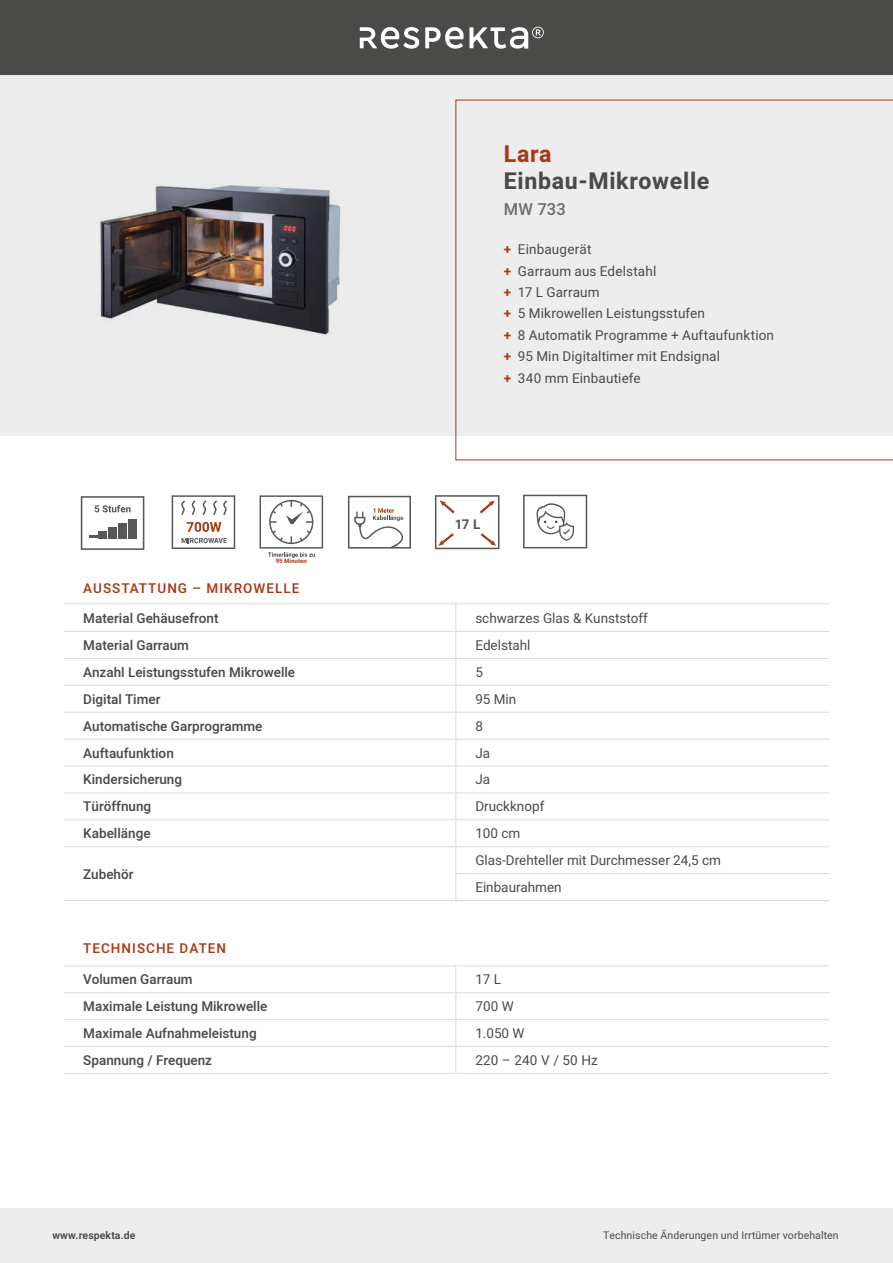
<style>
.page{position:relative;width:893px;height:1263px;background:#fff}
.page>*{position:absolute;margin:0;border:0;box-sizing:border-box;transform-origin:0 0}
.t1{font:700 23.1px "Heebo";letter-spacing:.03em;color:#4a4a49}
.t2{font:700 23.1px "Heebo";color:#a83817}
.t3{font:500 16.5px "Heebo";color:#706f6f}
.t4{font:13.5px/21.5px "Heebo";letter-spacing:.01em;color:#4a4a49}
.t5{font:500 13.5px "Heebo";color:#4a4a49}
.t6{font:500 13.5px "Heebo";letter-spacing:.075em;color:#a83817}
.t7{font:700 13.35px "Heebo";color:#575756}
.t8{font:10.5px "Heebo";letter-spacing:.01em;color:#4a4a49}
.t9{font:600 10.5px "Heebo";letter-spacing:.01em;color:#4a4a49}
.t10{font:700 6px "Heebo";letter-spacing:.015em;color:#a73b1a}
.s1{font-weight:600;color:#a83817}
</style>
<div class="page">
<div style="left:0;top:1208px;width:893px;height:55px;background:#ededed"></div>
<div style="left:0;top:0;width:893px;height:75px;background:#4a4a49"></div>
<svg style="left:360px;top:27px;width:59px;height:22px"></svg>
<svg style="left:425px;top:27px;width:119px;height:22px"></svg>
<div style="left:0;top:75px;width:893px;height:361px;background:#ededed"></div>
<svg style="left:455px;top:100px;width:438px;height:360px"></svg>
<hr style="left:64px;top:992px;width:392px;height:1px;background:#dadada">
<hr style="left:456px;top:992px;width:373px;height:1px;background:#dadada">
<hr style="left:64px;top:1019px;width:392px;height:1px;background:#dadada">
<hr style="left:456px;top:1019px;width:373px;height:1px;background:#dadada">
<hr style="left:64px;top:1046px;width:392px;height:1px;background:#dadada">
<hr style="left:456px;top:1046px;width:373px;height:1px;background:#dadada">
<svg style="left:455px;top:966px;width:1px;height:107px"></svg>
<hr style="left:64px;top:1073px;width:392px;height:1px;background:#dadada">
<hr style="left:456px;top:1073px;width:373px;height:1px;background:#dadada">
<hr style="left:64px;top:965px;width:392px;height:1px;background:#dadada">
<hr style="left:456px;top:965px;width:373px;height:1px;background:#dadada">
<svg style="left:81px;top:496px;width:63px;height:54px"></svg>
<div style="left:99px;top:531px;width:8px;height:7px;background:#575756"></div>
<div style="left:108px;top:527px;width:9px;height:11px;background:#575756"></div>
<div style="left:118px;top:523px;width:9px;height:15px;background:#575756"></div>
<div style="left:128px;top:519px;width:8px;height:19px;background:#575756"></div>
<svg style="left:172px;top:495px;width:63px;height:54px"></svg>
<hr style="left:64px;top:658px;width:392px;height:1px;background:#dadada">
<hr style="left:456px;top:658px;width:373px;height:1px;background:#dadada">
<hr style="left:64px;top:685px;width:392px;height:1px;background:#dadada">
<hr style="left:456px;top:685px;width:373px;height:1px;background:#dadada">
<hr style="left:64px;top:712px;width:392px;height:1px;background:#dadada">
<hr style="left:456px;top:712px;width:373px;height:1px;background:#dadada">
<hr style="left:64px;top:739px;width:392px;height:1px;background:#dadada">
<hr style="left:456px;top:739px;width:373px;height:1px;background:#dadada">
<hr style="left:64px;top:766px;width:392px;height:1px;background:#dadada">
<hr style="left:456px;top:766px;width:373px;height:1px;background:#dadada">
<hr style="left:64px;top:792px;width:392px;height:1px;background:#dadada">
<hr style="left:456px;top:792px;width:373px;height:1px;background:#dadada">
<hr style="left:64px;top:819px;width:392px;height:1px;background:#dadada">
<hr style="left:456px;top:819px;width:373px;height:1px;background:#dadada">
<hr style="left:64px;top:846px;width:392px;height:1px;background:#dadada">
<hr style="left:456px;top:846px;width:373px;height:1px;background:#dadada">
<hr style="left:455px;top:873px;width:374px;height:1px;background:#dadada">
<hr style="left:64px;top:900px;width:392px;height:1px;background:#dadada">
<hr style="left:456px;top:900px;width:373px;height:1px;background:#dadada">
<svg style="left:455px;top:604px;width:1px;height:296px"></svg>
<hr style="left:64px;top:603px;width:392px;height:1px;background:#dadada">
<hr style="left:456px;top:603px;width:373px;height:1px;background:#dadada">
<hr style="left:64px;top:631px;width:392px;height:1px;background:#dadada">
<hr style="left:456px;top:631px;width:373px;height:1px;background:#dadada">
<img style="left:100px;top:184px;width:241px;height:151px">
<svg style="left:348px;top:496px;width:63px;height:53px"></svg>
<svg style="left:523px;top:495px;width:64px;height:53px"></svg>
<svg style="left:259px;top:495px;width:64px;height:63px"></svg>
<svg style="left:435px;top:495px;width:64px;height:54px"></svg>
<p class="t10" style="left:276px;top:557px;width:33px">95 Minuten</p>
<h1 class="t2" style="left:504px;top:138px;width:49px">Lara</h1>
<h1 class="t1" style="left:504px;top:164px;width:207px">Einbau-Mikrowelle</h1>
<p class="t3" style="left:504px;top:198px;width:64px">MW 733</p>
<p class="t4" style="left:504px;top:239px;width:272px"><span class="s1">+</span> Einbaugerät<br><span class="s1">+</span> Garraum aus Edelstahl<br><span class="s1">+</span> 17 L Garraum<br><span class="s1">+</span> 5 Mikrowellen Leistungsstufen<br><span class="s1">+</span> 8 Automatik Programme + Auftaufunktion <span class="s1">+</span> 95 Min Digitaltimer mit Endsignal<br><span class="s1">+</span> 340 mm Einbautiefe</p>
<p class="t7" style="left:455px;top:515px;width:27px">17 L</p>
<p class="t6" style="left:83px;top:579px;width:218px">AUSSTATTUNG – MIKROWELLE</p>
<p class="t5" style="left:83px;top:608px;width:137px">Material Gehäusefront</p>
<p class="t4" style="left:475px;top:607px;width:174px">schwarzes Glas &amp; Kunststoff</p>
<p class="t5" style="left:83px;top:636px;width:107px">Material Garraum</p>
<p class="t4" style="left:475px;top:634px;width:57px">Edelstahl</p>
<p class="t5" style="left:83px;top:663px;width:213px">Anzahl Leistungsstufen Mikrowelle</p>
<p class="t4" style="left:475px;top:661px;width:9px">5</p>
<p class="t5" style="left:83px;top:689px;width:79px">Digital Timer</p>
<p class="t4" style="left:475px;top:688px;width:43px">95 Min</p>
<p class="t5" style="left:83px;top:716px;width:181px">Automatische Garprogramme</p>
<p class="t4" style="left:475px;top:715px;width:9px">8</p>
<p class="t5" style="left:83px;top:743px;width:92px">Auftaufunktion</p>
<p class="t4" style="left:475px;top:742px;width:16px">Ja</p>
<p class="t5" style="left:83px;top:770px;width:100px">Kindersicherung</p>
<p class="t4" style="left:475px;top:769px;width:16px">Ja</p>
<p class="t5" style="left:83px;top:797px;width:69px">Türöffnung</p>
<p class="t4" style="left:475px;top:796px;width:71px">Druckknopf</p>
<p class="t5" style="left:83px;top:824px;width:69px">Kabellänge</p>
<p class="t4" style="left:475px;top:823px;width:47px">100 cm</p>
<p class="t5" style="left:83px;top:864px;width:52px">Zubehör</p>
<p class="t4" style="left:475px;top:847px;width:247px;line-height:26.8px">Glas-Drehteller mit Durchmesser 24,5 cm<br>Einbaurahmen</p>
<p class="t6" style="left:83px;top:939px;width:144px">TECHNISCHE DATEN</p>
<p class="t5" style="left:83px;top:970px;width:111px">Volumen Garraum</p>
<p class="t4" style="left:475px;top:969px;width:27px">17 L</p>
<p class="t5" style="left:83px;top:997px;width:186px">Maximale Leistung Mikrowelle</p>
<p class="t4" style="left:475px;top:995px;width:40px">700 W</p>
<p class="t5" style="left:83px;top:1024px;width:175px">Maximale Aufnahmeleistung</p>
<p class="t4" style="left:475px;top:1022px;width:51px">1.050 W</p>
<p class="t5" style="left:83px;top:1051px;width:130px">Spannung / Frequenz</p>
<p class="t4" style="left:475px;top:1049px;width:124px">220 – 240 V / 50 Hz</p>
<p class="t9" style="left:52px;top:1228px;width:85px">www.respekta.de</p>
<p class="t8" style="left:603px;top:1228px;width:237px">Technische Änderungen und Irrtümer vorbehalten</p>
</div>
